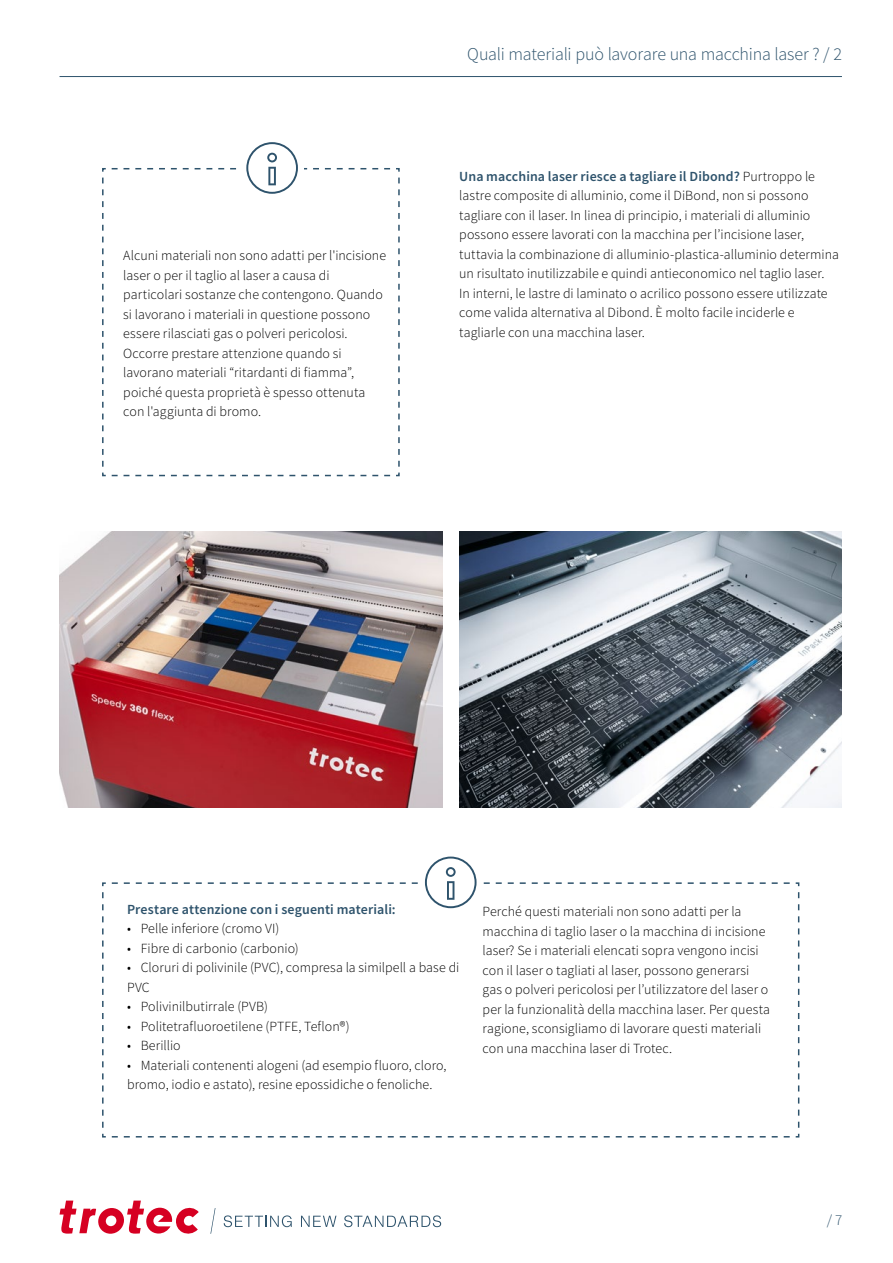
<style>
.page{position:relative;width:893px;height:1263px;background:#fff}
.page>*{position:absolute;margin:0;border:0;box-sizing:border-box;transform-origin:0 0}
.t1{font:300 18px "Source Sans Pro";letter-spacing:-.01em;color:#2e536c}
.t2{font:300 15px "Source Sans Pro";color:#2e536c}
.t3{font:300 13.95px/19.5px "Source Sans Pro";letter-spacing:.005em;color:#000}
.t4{font:600 13.95px "Source Sans Pro";letter-spacing:.01em;color:#2e536c}
.s1{font-weight:600;color:#2e536c}
</style>
<div class="page">
<svg style="left:210px;top:1208px;width:5px;height:26px"></svg>
<svg style="left:224px;top:1215px;width:68px;height:12px"></svg>
<svg style="left:301px;top:1216px;width:35px;height:11px"></svg>
<svg style="left:344px;top:1215px;width:97px;height:12px"></svg>
<svg style="left:60px;top:1200px;width:139px;height:34px"></svg>
<hr style="left:60px;top:76px;width:782px;height:1px;background:#2e536c">
<svg style="left:102px;top:856px;width:697px;height:281px"></svg>
<svg style="left:102px;top:142px;width:298px;height:334px"></svg>
<img style="left:459px;top:531px;width:383px;height:277px">
<img style="left:60px;top:531px;width:382px;height:277px">
<p class="t3" style="left:123px;top:246px;width:264px">Alcuni materiali non sono adatti per l'incisione laser o per il taglio al laser a causa di particolari sostanze che contengono. Quando si lavorano i materiali in questione possono essere rilasciati gas o polveri pericolosi.<br>Occorre prestare attenzione quando si lavorano materiali “ritardanti di fiamma”, poiché questa proprietà è spesso ottenuta con l'aggiunta di bromo.</p>
<p class="t1" style="left:467px;top:43px;width:376px">Quali materiali può lavorare una macchina laser ? / 2</p>
<p class="t3" style="left:459px;top:166px;width:381px"><span class="s1">Una macchina laser riesce a tagliare il Dibond?</span> Purtroppo le lastre composite di alluminio, come il DiBond, non si possono tagliare con il laser. In linea di principio, i materiali di alluminio possono essere lavorati con la macchina per l’incisione laser, tuttavia la combinazione di alluminio-plastica-alluminio determina un risultato inutilizzabile e quindi antieconomico nel taglio laser.<br>In interni, le lastre di laminato o acrilico possono essere utilizzate come valida alternativa al Dibond. È molto facile inciderle e tagliarle con una macchina laser.</p>
<p class="t4" style="left:127px;top:900px;width:270px">Prestare attenzione con i seguenti materiali:</p>
<p class="t3" style="left:127px;top:919px;width:154px">• Pelle inferiore (cromo VI)</p>
<p class="t3" style="left:127px;top:938px;width:173px">• Fibre di carbonio (carbonio)</p>
<p class="t3" style="left:127px;top:958px;width:334px">• Cloruri di polivinile (PVC), compresa la similpell a base di<br>PVC</p>
<p class="t3" style="left:127px;top:997px;width:142px">• Polivinilbutirrale (PVB)</p>
<p class="t3" style="left:127px;top:1016px;width:224px">• Politetrafluoroetilene (PTFE, Teflon®)</p>
<p class="t3" style="left:127px;top:1036px;width:55px">• Berillio</p>
<p class="t3" style="left:127px;top:1055px;width:321px">• Materiali contenenti alogeni (ad esempio fluoro, cloro, bromo, iodio e astato), resine epossidiche o fenoliche.</p>
<p class="t3" style="left:483px;top:902px;width:289px">Perché questi materiali non sono adatti per la macchina di taglio laser o la macchina di incisione laser? Se i materiali elencati sopra vengono incisi con il laser o tagliati al laser, possono generarsi gas o polveri pericolosi per l’utilizzatore del laser o per la funzionalità della macchina laser. Per questa ragione, sconsigliamo di lavorare questi materiali con una macchina laser di Trotec.</p>
<p class="t2" style="left:827px;top:1211px;width:17px">/ 7</p>
</div>
